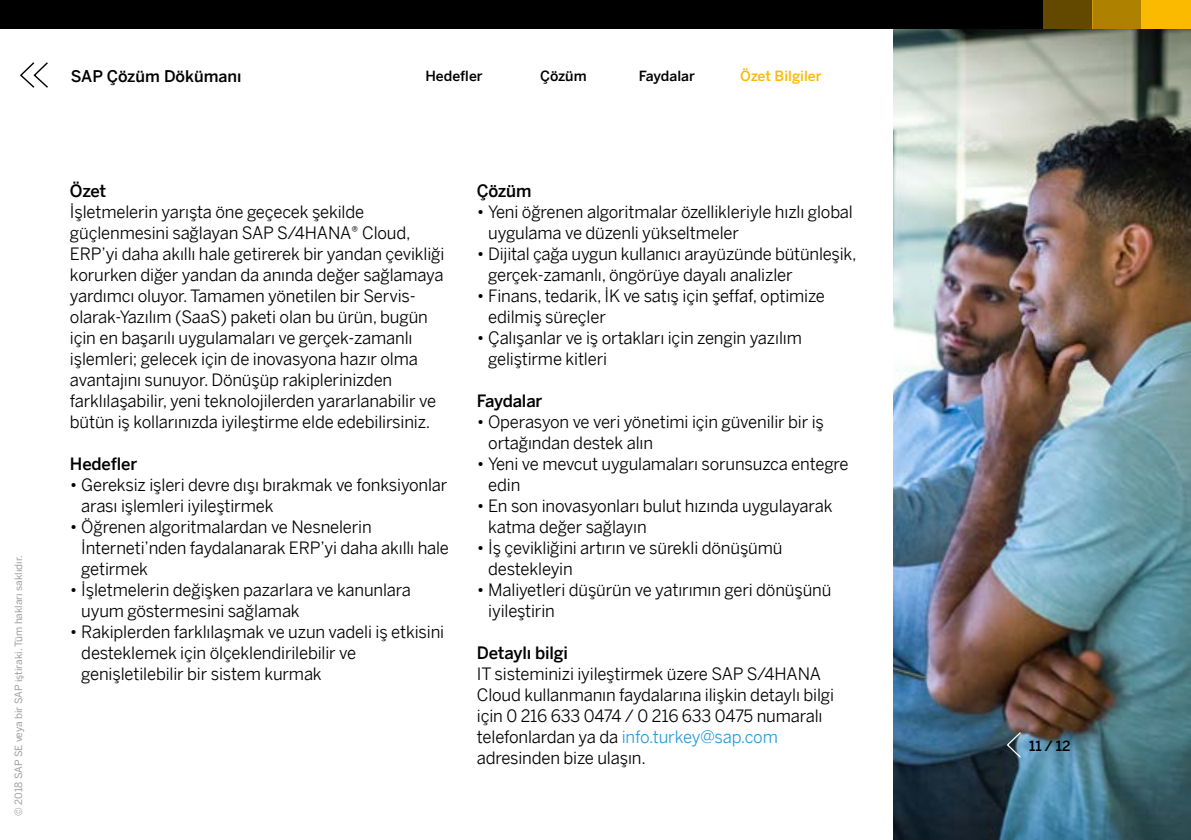
<style>
.page{position:relative;width:1191px;height:840px;background:#fff}
.page>*{position:absolute;margin:0;border:0;box-sizing:border-box;transform-origin:0 0}
.t1{font:17px/21px "Benton Sans";letter-spacing:-.01em;color:#000}
.t2{font:500 17px "Benton Sans";letter-spacing:-.01em;color:#000}
.t3{font:500 16px "Benton Sans";color:#000}
.t4{font:500 14px "Benton Sans";color:#000}
.t5{font:500 14px "Benton Sans";color:#fbba00}
.t6{font:10px "Benton Sans";color:#9d9d9c}
.s1{color:#279dd9}
</style>
<div class="page">
<img style="left:893px;top:28px;width:298px;height:811px">
<svg style="left:1006px;top:731px;width:14px;height:26px"></svg>
<div style="left:0;top:0;width:1191px;height:28px;background:#000"></div>
<div style="left:1141px;top:0;width:50px;height:28px;background:#fbba00"></div>
<div style="left:1092px;top:0;width:49px;height:28px;background:#af8100"></div>
<div style="left:1043px;top:0;width:49px;height:28px;background:#634900"></div>
<svg style="left:20px;top:62px;width:28px;height:26px"></svg>
<p class="t6" style="left:11px;top:815px;width:261px;rotate:-90deg">© 2018 SAP SE veya bir SAP iştiraki. Tüm hakları saklıdır.</p>
<p class="t3" style="left:71px;top:62px;width:172px">SAP Çözüm Dökümanı</p>
<p class="t4" style="left:425px;top:64px;width:59px">Hedefler</p>
<p class="t4" style="left:540px;top:64px;width:48px">Çözüm</p>
<p class="t4" style="left:639px;top:64px;width:58px">Faydalar</p>
<p class="t5" style="left:740px;top:64px;width:83px">Özet Bilgiler</p>
<p class="t2" style="left:70px;top:176px;width:38px">Özet</p>
<p class="t1" style="left:70px;top:199px;width:376px">İşletmelerin yarışta öne geçecek şekilde güçlenmesini sağlayan SAP S/4HANA® Cloud, ERP’yi daha akıllı hale getirerek bir yandan çevikliği korurken diğer yandan da anında değer sağlamaya yardımcı oluyor. Tamamen yönetilen bir Servis&shy;olarak-Yazılım (SaaS) paketi olan bu ürün, bugün için en başarılı uygulamaları ve gerçek-zamanlı işlemleri; gelecek için de inovasyona hazır olma avantajını sunuyor. Dönüşüp rakiplerinizden farklılaşabilir, yeni teknolojilerden yararlanabilir ve bütün iş kollarınızda iyileştirme elde edebilirsiniz.</p>
<p class="t2" style="left:70px;top:449px;width:69px">Hedefler</p>
<p class="t1" style="left:81px;top:472px;width:368px;text-indent:-11px">• Gereksiz işleri devre dışı bırakmak ve fonksiyonlar arası işlemleri iyileştirmek</p>
<p class="t1" style="left:81px;top:514px;width:369px;text-indent:-11px">• Öğrenen algoritmalardan ve Nesnelerin<br>İnterneti’nden faydalanarak ERP’yi daha akıllı hale getirmek</p>
<p class="t1" style="left:81px;top:577px;width:331px;text-indent:-11px">• İşletmelerin değişken pazarlara ve kanunlara uyum göstermesini sağlamak</p>
<p class="t1" style="left:81px;top:619px;width:364px;text-indent:-11px">• Rakiplerden farklılaşmak ve uzun vadeli iş etkisini desteklemek için ölçeklendirilebilir ve genişletilebilir bir sistem kurmak</p>
<p class="t2" style="left:477px;top:176px;width:56px">Çözüm</p>
<p class="t1" style="left:488px;top:199px;width:366px;text-indent:-11px">• Yeni öğrenen algoritmalar özellikleriyle hızlı global uygulama ve düzenli yükseltmeler</p>
<p class="t1" style="left:488px;top:241px;width:370px;text-indent:-11px">• Dijital çağa uygun kullanıcı arayüzünde bütünleşik, gerçek-zamanlı, öngörüye dayalı analizler</p>
<p class="t1" style="left:488px;top:283px;width:338px;text-indent:-11px">• Finans, tedarik, İK ve satış için şeffaf, optimize edilmiş süreçler</p>
<p class="t1" style="left:488px;top:325px;width:315px;text-indent:-11px">• Çalışanlar ve iş ortakları için zengin yazılım geliştirme kitleri</p>
<p class="t2" style="left:477px;top:386px;width:67px">Faydalar</p>
<p class="t1" style="left:488px;top:409px;width:337px;text-indent:-11px">• Operasyon ve veri yönetimi için güvenilir bir iş ortağından destek alın</p>
<p class="t1" style="left:488px;top:451px;width:362px;text-indent:-11px">• Yeni ve mevcut uygulamaları sorunsuzca entegre edin</p>
<p class="t1" style="left:488px;top:493px;width:346px;text-indent:-11px">• En son inovasyonları bulut hızında uygulayarak katma değer sağlayın</p>
<p class="t1" style="left:488px;top:535px;width:296px;text-indent:-11px">• İş çevikliğini artırın ve sürekli dönüşümü destekleyin</p>
<p class="t1" style="left:488px;top:576px;width:345px;text-indent:-11px">• Maliyetleri düşürün ve yatırımın geri dönüşünü iyileştirin</p>
<p class="t2" style="left:477px;top:637px;width:93px">Detaylı bilgi</p>
<p class="t1" style="left:477px;top:660px;width:359px">IT sisteminizi iyileştirmek üzere SAP S/4HANA Cloud kullanmanın faydalarına ilişkin detaylı bilgi için 0 216 633 0474 / 0 216 633 0475 numaralı telefonlardan ya da <span class="s1">info.turkey@sap.com </span>adresinden bize ulaşın.</p>
<p class="t4" style="left:1029px;top:733px;width:43px">11 / 12</p>
<p class="t4" style="left:1031px;top:734px;width:41px">11 / 11</p>
</div>
